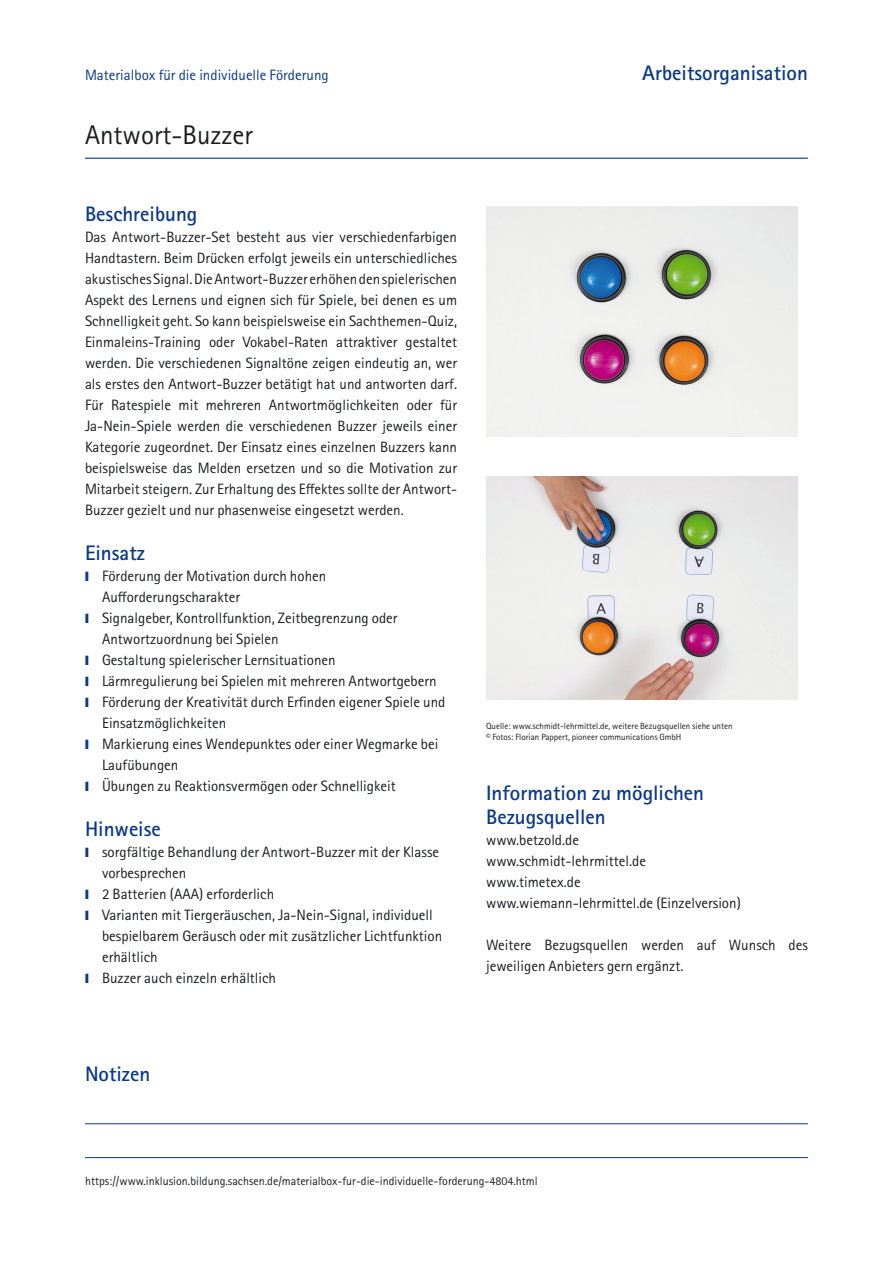
<style>
.page{position:relative;width:893px;height:1263px;background:#fff}
.page>*{position:absolute;margin:0;border:0;box-sizing:border-box;transform-origin:0 0}
.t1{font:27px "Rotis Sans Serif Pro";color:#1b1c20}
.t2{font:700 21px/24px "Rotis Sans Serif Pro";color:#0a3888}
.t3{font:15px/21px "Rotis Sans Serif Pro";color:#1b1c20}
.t4{font:15px "Rotis Sans Serif Pro";color:#0a3888}
.t5{font:12px "Rotis Sans Serif Pro";color:#1b1c20}
.t6{font:9px/11.2px "Rotis Sans Serif Pro";color:#1b1c20}
.s1{color:#0a3888}
</style>
<div class="page">
<hr style="left:85px;top:1157px;width:723px;height:1px;background:#0a3888">
<hr style="left:85px;top:1123px;width:723px;height:1px;background:#0a3888">
<hr style="left:85px;top:158px;width:723px;height:1px;background:#0a3888">
<img style="left:486px;top:206px;width:311px;height:230px">
<img style="left:486px;top:476px;width:311px;height:224px">
<p class="t4" style="left:85px;top:66px;width:245px">Materialbox für die individuelle Förderung</p>
<h1 class="t1" style="left:85px;top:119px;width:169px">Antwort-Buzzer</h1>
<h2 class="t2" style="left:85px;top:202px;width:114px">Beschreibung</h2>
<p class="t3" style="left:85px;top:226px;width:374px;text-align:justify">Das Antwort-Buzzer-Set besteht aus vier verschiedenfarbigen Handtastern. Beim Drücken erfolgt jeweils ein unterschiedliches akustisches Signal. Die Antwort-Buzzer erhöhen den spielerischen Aspekt des Lernens und eignen sich für Spiele, bei denen es um Schnelligkeit geht. So kann beispielsweise ein Sachthemen-Quiz, Einmaleins-Training oder Vokabel-Raten attraktiver gestaltet werden. Die verschiedenen Signaltöne zeigen eindeutig an, wer als erstes den Antwort-Buzzer betätigt hat und antworten darf.<br>Für Ratespiele mit mehreren Antwortmöglichkeiten oder für Ja-Nein-Spiele werden die verschiedenen Buzzer jeweils einer Kategorie zugeordnet. Der Einsatz eines einzelnen Buzzers kann beispielsweise das Melden ersetzen und so die Motivation zur Mitarbeit steigern. Zur Erhaltung des Effektes sollte der Antwort-Buzzer gezielt und nur phasenweise eingesetzt werden.</p>
<h2 class="t2" style="left:85px;top:541px;width:61px">Einsatz</h2>
<p class="t3" style="left:85px;top:565px;width:243px"><span class="s1">❙</span> Förderung der Motivation durch hohen</p>
<p class="t3" style="left:102px;top:586px;width:140px">Aufforderungscharakter</p>
<p class="t3" style="left:85px;top:607px;width:314px"><span class="s1">❙</span> Signalgeber, Kontrollfunktion, Zeitbegrenzung oder</p>
<p class="t3" style="left:102px;top:628px;width:178px">Antwortzuordnung bei Spielen</p>
<p class="t3" style="left:85px;top:649px;width:252px"><span class="s1">❙</span> Gestaltung spielerischer Lernsituationen</p>
<p class="t3" style="left:85px;top:670px;width:353px"><span class="s1">❙</span> Lärmregulierung bei Spielen mit mehreren Antwortgebern</p>
<p class="t3" style="left:85px;top:691px;width:362px"><span class="s1">❙</span> Förderung der Kreativität durch Erfinden eigener Spiele und</p>
<p class="t3" style="left:102px;top:712px;width:126px">Einsatzmöglichkeiten</p>
<p class="t3" style="left:85px;top:733px;width:355px"><span class="s1">❙</span> Markierung eines Wendepunktes oder einer Wegmarke bei</p>
<p class="t3" style="left:102px;top:754px;width:78px">Laufübungen</p>
<p class="t3" style="left:85px;top:775px;width:312px"><span class="s1">❙</span> Übungen zu Reaktionsvermögen oder Schnelligkeit</p>
<h2 class="t2" style="left:85px;top:817px;width:77px">Hinweise</h2>
<p class="t3" style="left:85px;top:841px;width:356px"><span class="s1">❙</span> sorgfältige Behandlung der Antwort-Buzzer mit der Klasse</p>
<p class="t3" style="left:102px;top:862px;width:86px">vorbesprechen</p>
<p class="t3" style="left:85px;top:883px;width:191px"><span class="s1">❙</span> 2 Batterien (AAA) erforderlich</p>
<p class="t3" style="left:85px;top:904px;width:349px"><span class="s1">❙</span> Varianten mit Tiergeräuschen, Ja-Nein-Signal, individuell</p>
<p class="t3" style="left:102px;top:925px;width:342px">bespielbarem Geräusch oder mit zusätzlicher Lichtfunktion</p>
<p class="t3" style="left:102px;top:946px;width:57px">erhältlich</p>
<p class="t3" style="left:85px;top:967px;width:193px"><span class="s1">❙</span> Buzzer auch einzeln erhältlich</p>
<h2 class="t2" style="left:642px;top:60px;width:167px">Arbeitsorganisation</h2>
<p class="t6" style="left:486px;top:720px;width:248px">Quelle: www.schmidt-lehrmittel.de, weitere Bezugsquellen siehe unten © Fotos: Florian Pappert, pioneer communications GmbH</p>
<h2 class="t2" style="left:486px;top:781px;width:220px">Information zu möglichen<br>Bezugsquellen</h2>
<p class="t3" style="left:486px;top:829px;width:256px">www.betzold.de www.schmidt-lehrmittel.de www.timetex.de www.wiemann-lehrmittel.de (Einzelversion)</p>
<p class="t3" style="left:486px;top:934px;width:323px">Weitere Bezugsquellen werden auf Wunsch des jeweiligen Anbieters gern ergänzt.</p>
<h2 class="t2" style="left:85px;top:1062px;width:67px">Notizen</h2>
<p class="t5" style="left:85px;top:1174px;width:454px">https://www.inklusion.bildung.sachsen.de/materialbox-fur-die-individuelle-forderung-4804.html</p>
</div>
